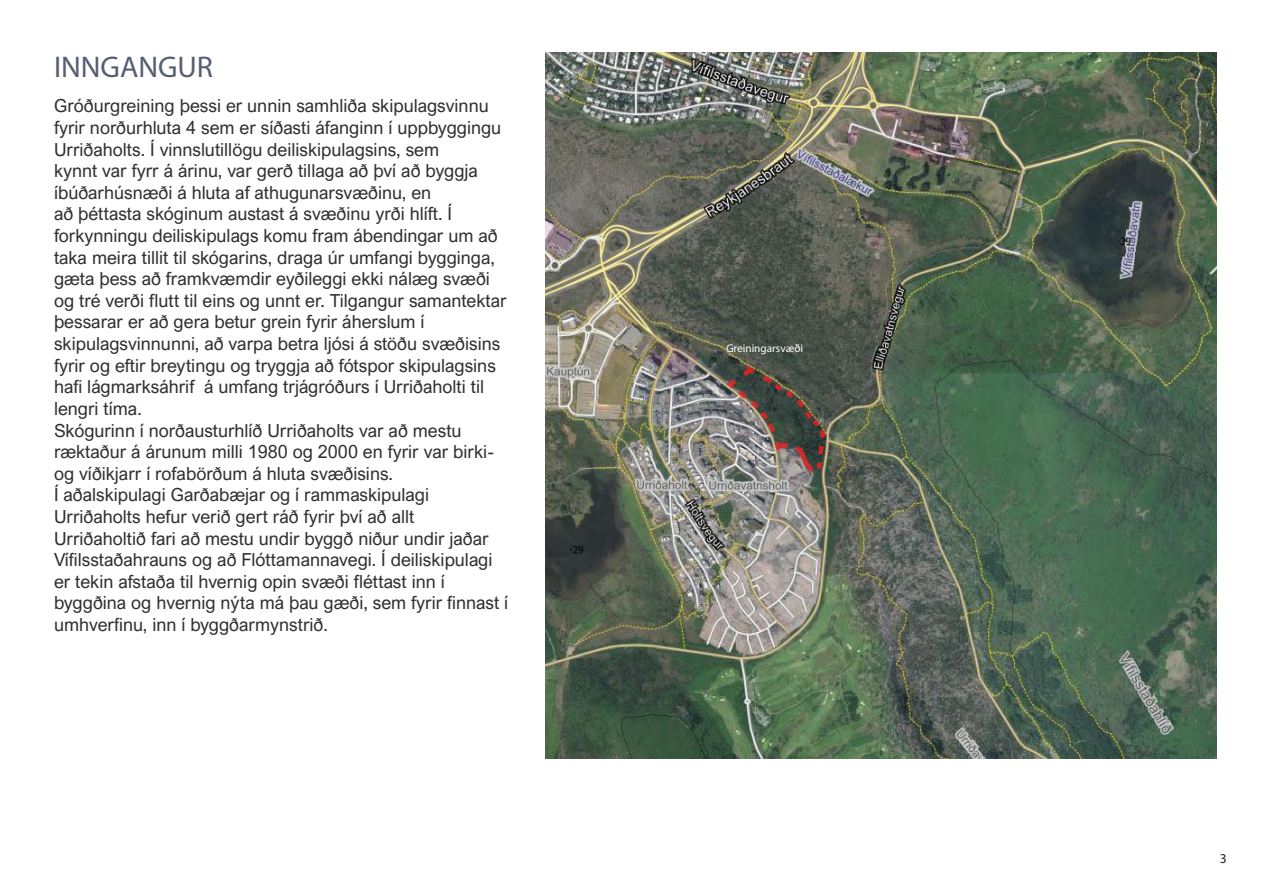
<style>
.page{position:relative;width:1263px;height:893px;background:#fff}
.page>*{position:absolute;margin:0;border:0;box-sizing:border-box;transform-origin:0 0}
.t1{font:30px "Myriad Pro";color:#565e71}
.t2{font:18px/21.6px "Arial Nova";color:#312f30}
.t3{font:13.5px "Myriad Pro";color:#231f20}
.t4{font:11.25px "Myriad Pro";color:#fff}
</style>
<div class="page">
<img style="left:545px;top:53px;width:671px;height:706px">
<img style="left:725px;top:364px;width:101px;height:109px">
<p class="t1" style="left:54px;top:48px;width:161px">INNGANGUR</p>
<p class="t2" style="left:54px;top:95px;width:454px">Gróðurgreining þessi er unnin samhliða skipulagsvinnu fyrir norðurhluta 4 sem er síðasti áfanginn í uppbyggingu Urriðaholts. Í vinnslutillögu deiliskipulagsins, sem<br>kynnt var fyrr á árinu, var gerð tillaga að því að byggja íbúðarhúsnæði á hluta af athugunarsvæðinu, en<br>að þéttasta skóginum austast á svæðinu yrði hlíft. Í forkynningu deiliskipulags komu fram ábendingar um að taka meira tillit til skógarins, draga úr umfangi bygginga, gæta þess að framkvæmdir eyðileggi ekki nálæg svæði og tré verði flutt til eins og unnt er. Tilgangur samantektar þessarar er að gera betur grein fyrir áherslum í skipulagsvinnunni, að varpa betra ljósi á stöðu svæðisins fyrir og eftir breytingu og tryggja að fótspor skipulagsins hafi lágmarksáhrif á umfang trjágróðurs í Urriðaholti til lengri tíma.</p>
<p class="t2" style="left:54px;top:419px;width:441px">Skógurinn í norðausturhlíð Urriðaholts var að mestu ræktaður á árunum milli 1980 og 2000 en fyrir var birki&shy;og víðikjarr í rofabörðum á hluta svæðisins.</p>
<p class="t2" style="left:54px;top:484px;width:456px">Í aðalskipulagi Garðabæjar og í rammaskipulagi Urriðaholts hefur verið gert ráð fyrir því að allt Urriðaholtið fari að mestu undir byggð niður undir jaðar Vífilsstaðahrauns og að Flóttamannavegi. Í deiliskipulagi er tekin afstaða til hvernig opin svæði fléttast inn í byggðina og hvernig nýta má þau gæði, sem fyrir finnast í umhverfinu, inn í byggðarmynstrið.</p>
<p class="t4" style="left:726px;top:341px;width:78px">Greiningarsvæði</p>
<p class="t3" style="left:1220px;top:850px;width:8px">3</p>
</div>
